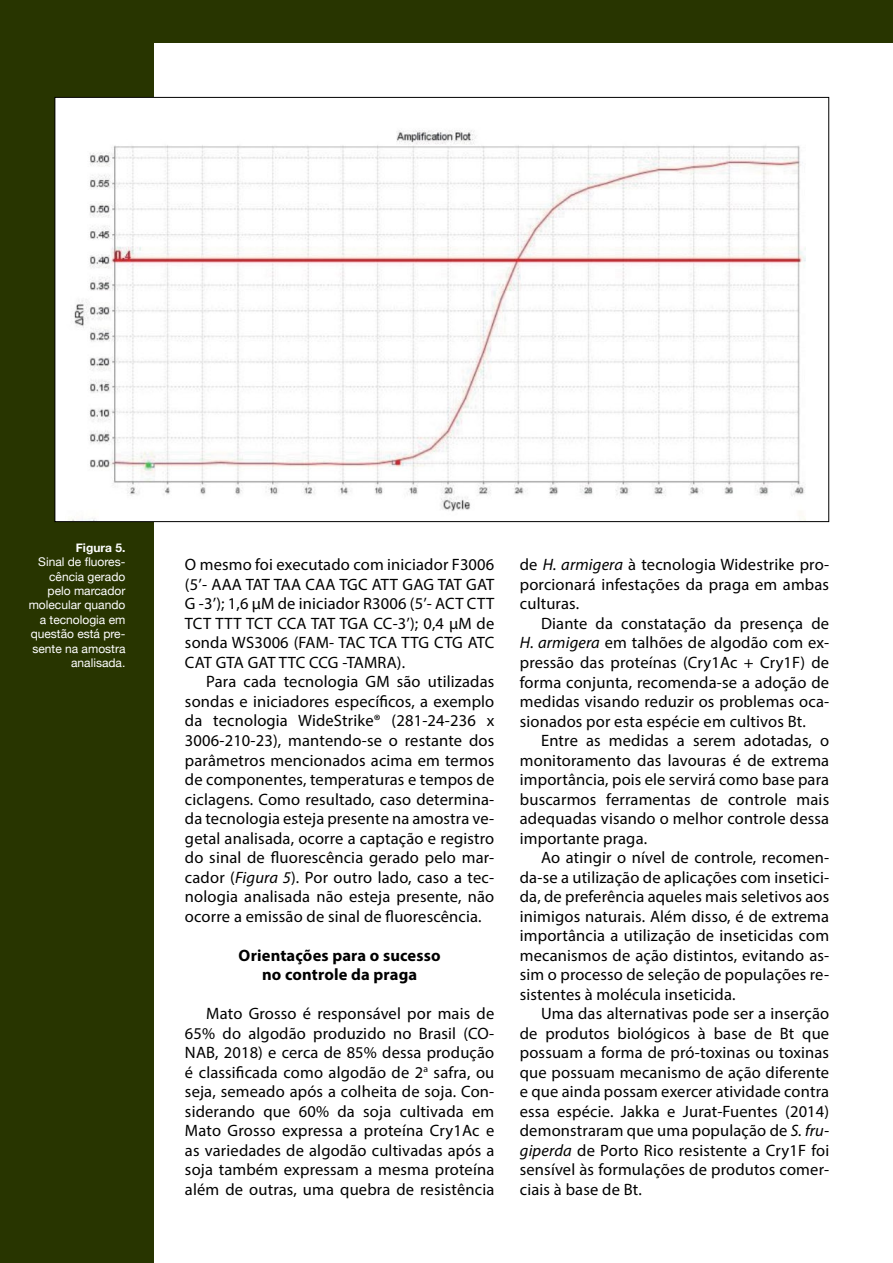
<style>
.page{position:relative;width:893px;height:1263px;background:#fff}
.page>*{position:absolute;margin:0;border:0;box-sizing:border-box;transform-origin:0 0}
.t1{font:16.5px/19.5px "Myriad Pro";letter-spacing:.01em;color:#000;text-align:justify}
.t2{font:700 16.5px/19.5px "Myriad Pro";letter-spacing:.01em;color:#000;text-align:center}
.t3{font:12px/14.4px "Helvetica Neue";color:#fff;text-align:right}
.t4{font:700 12px "Helvetica Neue";color:#fff}
.s1{font-style:italic}
</style>
<div class="page">
<div style="left:0;top:0;width:153px;height:1263px;background:#283500"></div>
<div style="left:0;top:0;width:893px;height:43px;background:#283500"></div>
<div style="left:55px;top:97px;width:774px;height:425px;background:#fff"></div>
<img style="left:72px;top:130px;width:734px;height:390px">
<p class="t4" style="left:76px;top:538px;width:51px">Figura 5.</p>
<p class="t3" style="left:29px;top:555px;width:98px">Sinal de fluores&shy;cência gerado pelo marcador molecular quando a tecnologia em questão está pre&shy;sente na amostra analisada.</p>
<p class="t1" style="left:185px;top:555px;width:311px">O mesmo foi executado com iniciador F3006 (5’- AAA TAT TAA CAA TGC ATT GAG TAT GAT G -3’); 1,6 µM de iniciador R3006 (5’- ACT CTT TCT TTT TCT CCA TAT TGA CC-3’); 0,4 µM de sonda WS3006 (FAM- TAC TCA TTG CTG ATC CAT GTA GAT TTC CCG -TAMRA).</p>
<p class="t1" style="left:185px;top:672px;width:311px;text-indent:21px">Para cada tecnologia GM são utilizadas sondas e iniciadores específicos, a exemplo da tecnologia WideStrike® (281-24-236 x 3006-210-23), mantendo-se o restante dos parâmetros mencionados acima em termos de componentes, temperaturas e tempos de ciclagens. Como resultado, caso determina&shy;da tecnologia esteja presente na amostra ve&shy;getal analisada, ocorre a captação e registro do sinal de fluorescência gerado pelo mar&shy;cador (<span class="s1">Figura 5</span>). Por outro lado, caso a tec&shy;nologia analisada não esteja presente, não ocorre a emissão de sinal de fluorescência.</p>
<p class="t2" style="left:239px;top:945px;width:204px">Orientações para o sucesso no controle da praga</p>
<p class="t1" style="left:185px;top:1003px;width:311px;text-indent:21px">Mato Grosso é responsável por mais de 65% do algodão produzido no Brasil (CO-NAB, 2018) e cerca de 85% dessa produção é classificada como algodão de 2<sup>a</sup> safra, ou seja, semeado após a colheita de soja. Con&shy;siderando que 60% da soja cultivada em Mato Grosso expressa a proteína Cry1Ac e as variedades de algodão cultivadas após a soja também expressam a mesma proteína além de outras, uma quebra de resistência</p>
<p class="t1" style="left:520px;top:555px;width:311px">de <span class="s1">H. armigera</span> à tecnologia Widestrike pro&shy;porcionará infestações da praga em ambas culturas.</p>
<p class="t1" style="left:520px;top:613px;width:311px;text-indent:21px">Diante da constatação da presença de <span class="s1">H. armigera</span> em talhões de algodão com ex&shy;pressão das proteínas (Cry1Ac + Cry1F) de forma conjunta, recomenda-se a adoção de medidas visando reduzir os problemas oca&shy;sionados por esta espécie em cultivos Bt.</p>
<p class="t1" style="left:520px;top:730px;width:311px;text-indent:21px">Entre as medidas a serem adotadas, o monitoramento das lavouras é de extrema importância, pois ele servirá como base para buscarmos ferramentas de controle mais adequadas visando o melhor controle dessa importante praga.</p>
<p class="t1" style="left:520px;top:847px;width:311px;text-indent:21px">Ao atingir o nível de controle, recomen&shy;da-se a utilização de aplicações com insetici&shy;da, de preferência aqueles mais seletivos aos inimigos naturais. Além disso, é de extrema importância a utilização de inseticidas com mecanismos de ação distintos, evitando as&shy;sim o processo de seleção de populações re&shy;sistentes à molécula inseticida.</p>
<p class="t1" style="left:520px;top:1003px;width:311px;text-indent:21px">Uma das alternativas pode ser a inserção de produtos biológicos à base de Bt que possuam a forma de pró-toxinas ou toxinas que possuam mecanismo de ação diferente e que ainda possam exercer atividade contra essa espécie. Jakka e Jurat-Fuentes (2014) demonstraram que uma população de <span class="s1">S. fru&shy;giperda</span> de Porto Rico resistente a Cry1F foi sensível às formulações de produtos comer&shy;ciais à base de Bt.</p>
</div>
